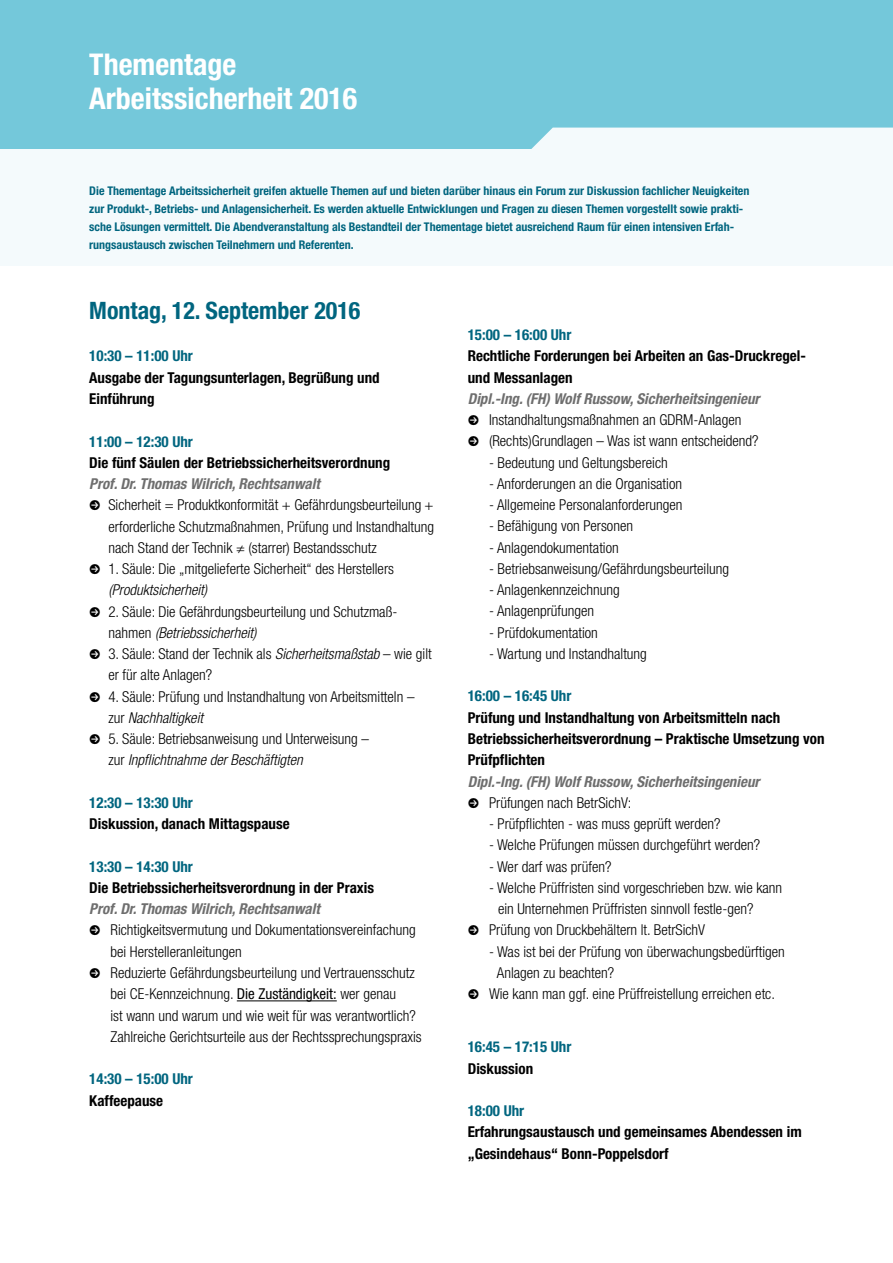
<style>
.page{position:relative;width:893px;height:1263px;background:#fff}
.page>*{position:absolute;margin:0;border:0;box-sizing:border-box;transform-origin:0 0}
.t1{font:700 condensed 30px/34.5px "Helvetica Neue LT Pro";color:#fff}
.t2{font:700 condensed 24px "Helvetica Neue LT Pro";color:#00657f}
.t3{font:300 condensed 15px/21.3px "Helvetica Neue LT Pro";color:#000}
.t4{font:700 condensed 15px/21.3px "Helvetica Neue LT Pro";color:#000}
.t5{font:italic 700 condensed 15px "Helvetica Neue LT Pro";color:#6e6e6e}
.t6{font:700 condensed 15px "Helvetica Neue LT Pro";color:#00657f}
.t7{font:700 condensed 12px/18px "Helvetica Neue LT Pro";color:#00657f}
.s1{font-style:italic}
.s2{font-weight:400}
</style>
<div class="page">
<div style="left:0;top:124px;width:893px;height:142px;background:#f4fafc"></div>
<hr style="left:237px;top:1000px;width:100px;height:1px;background:#000">
<div style="left:0;top:0;width:893px;height:149px;background:#74c8da"></div>
<div style="left:531px;top:128px;width:362px;height:21px;background:#f4fafc"></div>
<h1 class="t1" style="left:89px;top:47px;width:270px">Thementage<br>Arbeitssicherheit 2016</h1>
<p class="t7" style="left:89px;top:182px;width:662px">Die Thementage Arbeitssicherheit greifen aktuelle Themen auf und bieten darüber hinaus ein Forum zur Diskussion fachlicher Neuigkeiten zur Produkt-, Betriebs- und Anlagensicherheit. Es werden aktuelle Entwicklungen und Fragen zu diesen Themen vorgestellt sowie prakti&shy;sche Lösungen vermittelt. Die Abendveranstaltung als Bestandteil der Thementage bietet ausreichend Raum für einen intensiven Erfah&shy;rungsaustausch zwischen Teilnehmern und Referenten.</p>
<h2 class="t2" style="left:89px;top:296px;width:273px">Montag, 12. September 2016</h2>
<p class="t6" style="left:89px;top:347px;width:105px">10:30 – 11:00 Uhr</p>
<p class="t4" style="left:89px;top:367px;width:292px">Ausgabe der Tagungsunterlagen, Begrüßung und<br>Einführung</p>
<p class="t6" style="left:89px;top:432px;width:105px">11:00 – 12:30 Uhr</p>
<p class="t4" style="left:89px;top:452px;width:302px">Die fünf Säulen der Betriebssicherheitsverordnung</p>
<p class="t5" style="left:89px;top:475px;width:232px">Prof. Dr. Thomas Wilrich, Rechtsanwalt</p>
<p class="t3" style="left:108px;top:494px;width:327px;text-align:justify;text-indent:-19px">● Sicherheit = Produktkonformität + Gefährdungsbeurteilung + erforderliche Schutzmaßnahmen, Prüfung und Instandhaltung nach Stand der Technik ≠ (starrer) Bestandsschutz</p>
<p class="t3" style="left:108px;top:558px;width:287px;text-indent:-19px">● 1. Säule: Die „mitgelieferte Sicherheit“ des Herstellers <span class="s1">(Produktsicherheit)</span></p>
<p class="t3" style="left:108px;top:601px;width:290px;text-indent:-19px">● 2. Säule: Die Gefährdungsbeurteilung und Schutzmaß&shy;nahmen <span class="s1">(Betriebssicherheit)</span></p>
<p class="t3" style="left:108px;top:643px;width:325px;text-indent:-19px">● 3. Säule: Stand der Technik als <span class="s1">Sicherheitsmaßstab</span> – wie gilt er für alte Anlagen?</p>
<p class="t3" style="left:108px;top:686px;width:308px;text-indent:-19px">● 4. Säule: Prüfung und Instandhaltung von Arbeitsmitteln – zur <span class="s1">Nachhaltigkeit</span></p>
<p class="t3" style="left:108px;top:728px;width:262px;text-indent:-19px">● 5. Säule: Betriebsanweisung und Unterweisung – zur <span class="s1">Inpflichtnahme der Beschäftigten</span></p>
<p class="t6" style="left:89px;top:794px;width:105px">12:30 – 13:30 Uhr</p>
<p class="t4" style="left:89px;top:813px;width:202px">Diskussion, danach Mittagspause</p>
<p class="t6" style="left:89px;top:857px;width:105px">13:30 – 14:30 Uhr</p>
<p class="t4" style="left:89px;top:877px;width:286px">Die Betriebssicherheitsverordnung in der Praxis</p>
<p class="t5" style="left:89px;top:900px;width:232px">Prof. Dr. Thomas Wilrich, Rechtsanwalt</p>
<p class="t3" style="left:111px;top:919px;width:307px;text-indent:-21px">● Richtigkeitsvermutung und Dokumentationsvereinfachung bei Herstelleranleitungen</p>
<p class="t3" style="left:111px;top:962px;width:313px;text-indent:-21px">● Reduzierte Gefährdungsbeurteilung und Vertrauensschutz bei CE-Kennzeichnung. <span class="s2">Die Zuständigkeit:</span> wer genau<br>ist wann und warum und wie weit für was verantwortlich?<br>Zahlreiche Gerichtsurteile aus der Rechtssprechungspraxis</p>
<p class="t6" style="left:89px;top:1070px;width:105px">14:30 – 15:00 Uhr</p>
<p class="t4" style="left:89px;top:1090px;width:75px">Kaffeepause</p>
<p class="t6" style="left:468px;top:326px;width:105px">15:00 – 16:00 Uhr</p>
<p class="t4" style="left:468px;top:345px;width:340px">Rechtliche Forderungen bei Arbeiten an Gas-Druckregel&shy;und Messanlagen</p>
<p class="t5" style="left:468px;top:389px;width:293px">Dipl.-Ing. (FH) Wolf Russow, Sicherheitsingenieur</p>
<p class="t3" style="left:468px;top:409px;width:275px">● Instandhaltungsmaßnahmen an GDRM-Anlagen</p>
<p class="t3" style="left:468px;top:430px;width:292px">● (Rechts)Grundlagen – Was ist wann entscheidend?</p>
<p class="t3" style="left:489px;top:452px;width:180px">- Bedeutung und Geltungsbereich</p>
<p class="t3" style="left:489px;top:473px;width:195px">- Anforderungen an die Organisation</p>
<p class="t3" style="left:489px;top:494px;width:195px">- Allgemeine Personalanforderungen</p>
<p class="t3" style="left:489px;top:515px;width:146px">- Befähigung von Personen</p>
<p class="t3" style="left:489px;top:537px;width:131px">- Anlagendokumentation</p>
<p class="t3" style="left:489px;top:558px;width:242px">- Betriebsanweisung/Gefährdungsbeurteilung</p>
<p class="t3" style="left:489px;top:579px;width:132px">- Anlagenkennzeichnung</p>
<p class="t3" style="left:489px;top:600px;width:107px">- Anlagenprüfungen</p>
<p class="t3" style="left:489px;top:622px;width:110px">- Prüfdokumentation</p>
<p class="t3" style="left:489px;top:643px;width:159px">- Wartung und Instandhaltung</p>
<p class="t6" style="left:468px;top:687px;width:105px">16:00 – 16:45 Uhr</p>
<p class="t4" style="left:468px;top:707px;width:358px">Prüfung und Instandhaltung von Arbeitsmitteln nach<br>Betriebssicherheitsverordnung – Praktische Umsetzung von<br>Prüfpflichten</p>
<p class="t5" style="left:468px;top:772px;width:293px">Dipl.-Ing. (FH) Wolf Russow, Sicherheitsingenieur</p>
<p class="t3" style="left:468px;top:792px;width:165px">● Prüfungen nach BetrSichV:</p>
<p class="t3" style="left:489px;top:813px;width:233px">- Prüfpflichten - was muss geprüft werden?</p>
<p class="t3" style="left:489px;top:834px;width:273px">- Welche Prüfungen müssen durchgeführt werden?</p>
<p class="t3" style="left:489px;top:855px;width:124px">- Wer darf was prüfen?</p>
<p class="t3" style="left:498px;top:877px;width:286px;text-indent:-9px">- Welche Prüffristen sind vorgeschrieben bzw. wie kann ein Unternehmen Prüffristen sinnvoll festle-gen?</p>
<p class="t3" style="left:468px;top:919px;width:239px">● Prüfung von Druckbehältern lt. BetrSichV</p>
<p class="t3" style="left:497px;top:940px;width:290px;text-indent:-8px">- Was ist bei der Prüfung von überwachungsbedürftigen<br>Anlagen zu beachten?</p>
<p class="t3" style="left:468px;top:983px;width:309px">● Wie kann man ggf. eine Prüffreistellung erreichen etc.</p>
<p class="t6" style="left:468px;top:1038px;width:105px">16:45 – 17:15 Uhr</p>
<p class="t4" style="left:468px;top:1057px;width:67px">Diskussion</p>
<p class="t6" style="left:468px;top:1102px;width:58px">18:00 Uhr</p>
<p class="t4" style="left:468px;top:1121px;width:335px">Erfahrungsaustausch und gemeinsames Abendessen im „Gesindehaus“ Bonn-Poppelsdorf</p>
</div>
